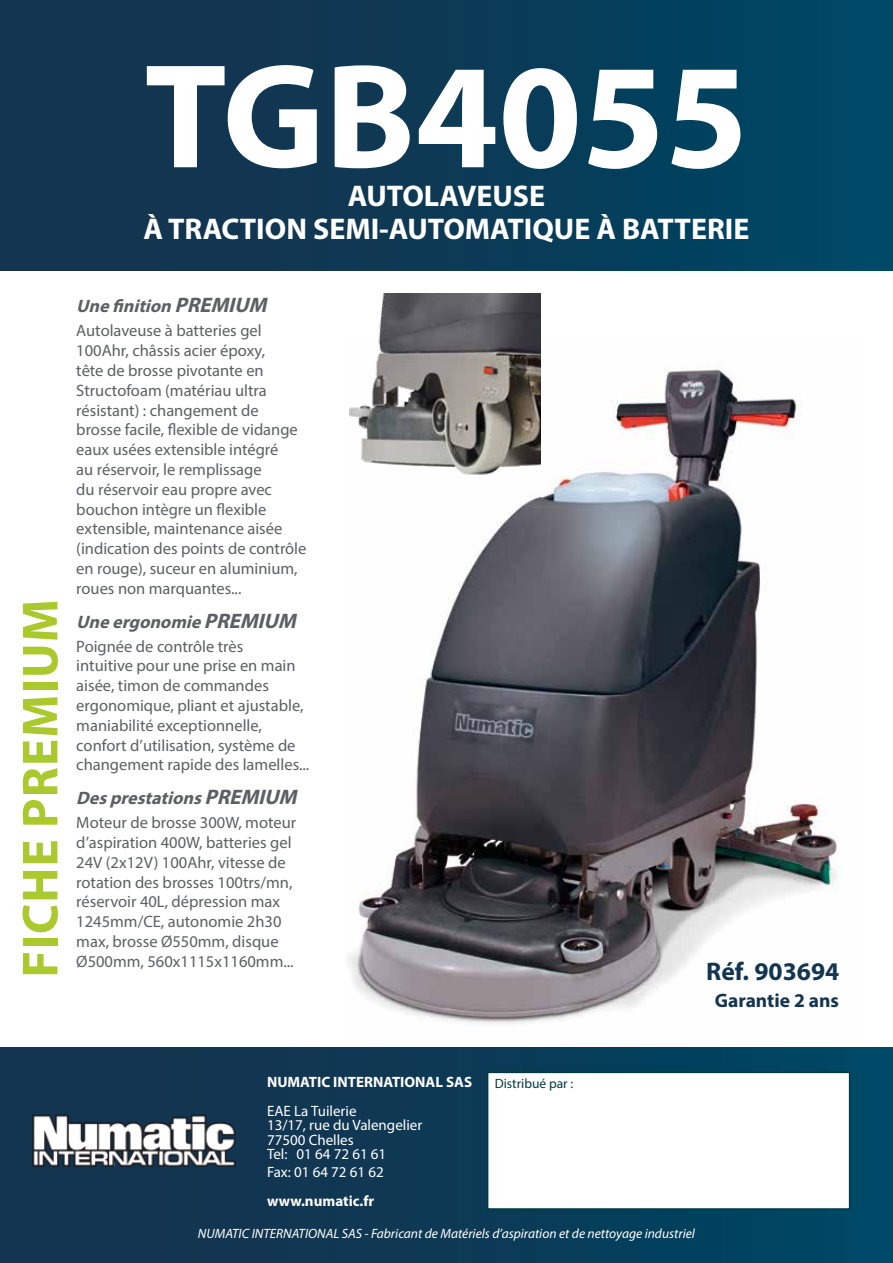
<style>
.page{position:relative;width:893px;height:1263px;background:#fff}
.page>*{position:absolute;margin:0;border:0;box-sizing:border-box;transform-origin:0 0}
.t1{font:700 150px "Myriad Pro";color:#fff}
.t2{font:700 51px "Myriad Pro";letter-spacing:.02em;color:#aac92c}
.t3{font:700 30px/33px "Myriad Pro";color:#fff;text-align:center}
.t4{font:700 25.5px "Myriad Pro";color:#143550}
.t5{font:700 19.5px "Myriad Pro";color:#143550}
.t6{font:italic 700 18px "Myriad Pro";color:#5d5f64}
.t7{font:16.5px/19.8px "Myriad Pro";color:#5d5f64}
.t8{font:15px/14.4px "Myriad Pro";color:#fff}
.t9{font:700 15px "Myriad Pro";color:#fff}
.t10{font:italic 13.5px "Myriad Pro";color:#fff}
.t11{font:13.5px "Myriad Pro";color:#003944}
.s1{font-size:21px}
</style>
<div class="page">
<div style="left:0;top:0;width:893px;height:270px;background:linear-gradient(to right,#17314b,#004664)"></div>
<img style="left:347px;top:339px;width:494px;height:685px">
<div style="left:0;top:1047px;width:893px;height:216px;background:linear-gradient(to right,#17314b,#004663)"></div>
<img style="left:31px;top:1113px;width:206px;height:55px">
<div style="left:488px;top:1072px;width:362px;height:137px;background:#fff"></div>
<div style="left:487px;top:1071px;width:363px;height:139px;border:2px solid #003944"></div>
<img style="left:347px;top:293px;width:193px;height:187px">
<h1 class="t1" style="left:145px;top:19px;width:605px">TGB4055</h1>
<h3 class="t3" style="left:144px;top:179px;width:607px">AUTOLAVEUSE<br>À TRACTION SEMI-AUTOMATIQUE À BATTERIE</h3>
<h2 class="t2" style="left:7px;top:977px;width:380px;rotate:-90deg">FICHE PREMIUM</h2>
<p class="t6" style="left:76px;top:295px;width:198px">Unefinition <span class="s1">PREMIUM</span></p>
<p class="t7" style="left:76px;top:321px;width:232px">Autolaveuse à batteries gel<br>100Ahr, châssis acier époxy,<br>tête de brosse pivotante en<br>Structofoam (matériau ultra résistant) : changement de brosse facile, flexible de vidange eaux usées extensible intégré<br>au réservoir, le remplissage<br>du réservoir eau propre avec bouchon intègre un flexible extensible, maintenance aisée (indication des points de contrôle en rouge), suceur en aluminium, roues non marquantes...</p>
<p class="t6" style="left:76px;top:610px;width:227px">Uneergonomie<span class="s1">PREMIUM</span></p>
<p class="t7" style="left:76px;top:636px;width:234px">Poignée de contrôle très<br>intuitive pour une prise en main aisée, timon de commandes ergonomique, pliant et ajustable, maniabilité exceptionnelle, confort d’utilisation, système de changement rapide des lamelles...</p>
<p class="t6" style="left:76px;top:786px;width:228px">Desprestations<span class="s1">PREMIUM</span></p>
<p class="t7" style="left:76px;top:812px;width:221px">Moteur de brosse 300W, moteur d’aspiration 400W, batteries gel<br>24V (2x12V) 100Ahr, vitesse de rotation des brosses 100trs/mn, réservoir 40L, dépression max<br>1245mm/CE, autonomie 2h30 max, brosse Ø550mm, disque</p>
<p class="t7" style="left:76px;top:951px;width:219px">Ø500mm, 560x1115x1160mm...</p>
<h3 class="t4" style="left:706px;top:955px;width:134px">Réf. 903694</h3>
<p class="t5" style="left:715px;top:988px;width:126px">Garantie 2 ans</p>
<p class="t9" style="left:267px;top:1072px;width:207px">NUMATIC INTERNATIONAL SAS</p>
<p class="t8" style="left:267px;top:1103px;width:157px">EAE La Tuilerie<br>13/17, rue du Valengelier<br>77500 Chelles<br>Tel: 01 64 72 61 61</p>
<p class="t8" style="left:267px;top:1164px;width:118px">Fax: 01 64 72 61 62</p>
<p class="t9" style="left:267px;top:1191px;width:109px">www.numatic.fr</p>
<p class="t11" style="left:495px;top:1075px;width:80px">Distribué par :</p>
<p class="t10" style="left:198px;top:1225px;width:499px">NUMATIC INTERNATIONAL SAS - Fabricant de Matériels d’aspiration et de nettoyage industriel</p>
</div>
